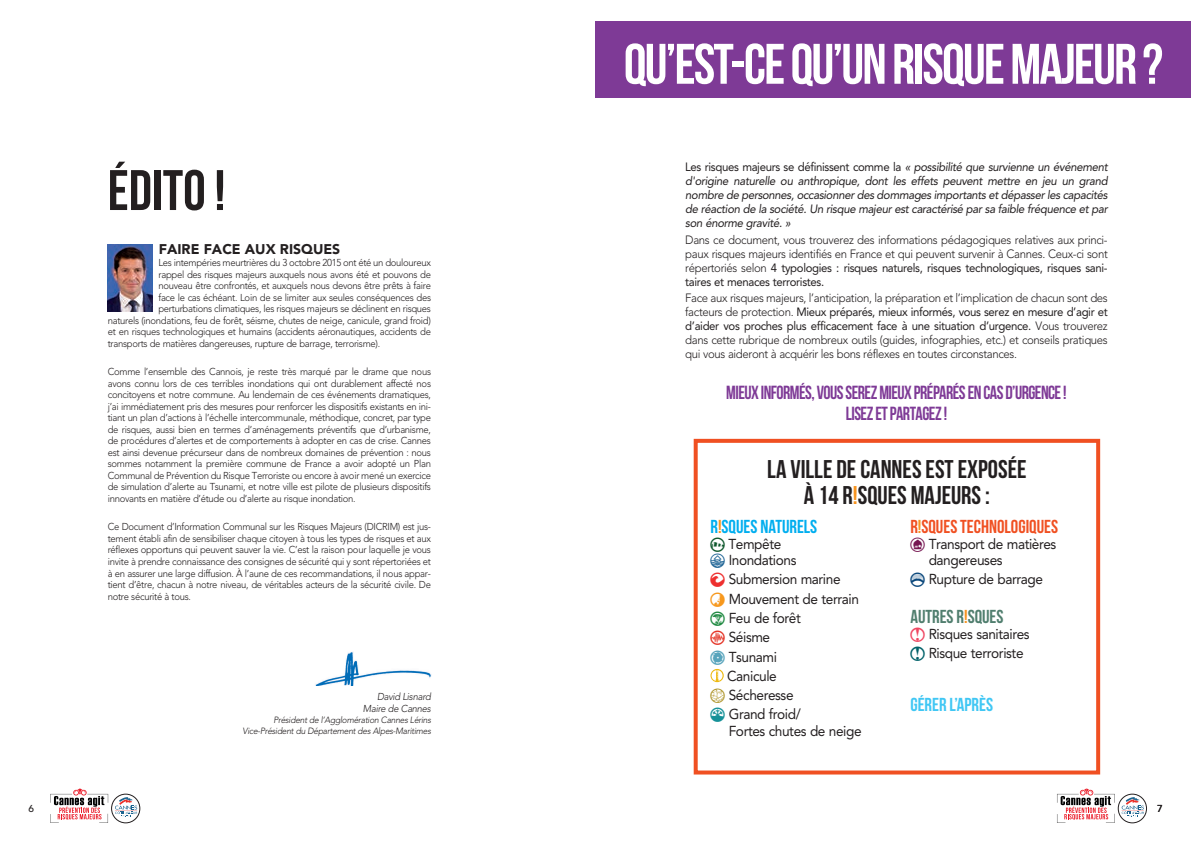
<style>
.page{position:relative;width:1191px;height:842px;background:#fff}
.page>*{position:absolute;margin:0;border:0;box-sizing:border-box;transform-origin:0 0}
.titre{font:57px "Bebas Neue";letter-spacing:-.03em;color:#fff}
.titre-2{font:57px "Bebas Neue";color:#231f20}
.t1{font:25.6px/25.6px "Bebas Neue";color:#231f20;text-align:center}
.txt_ok{font:19px/21px "Bebas Neue";letter-spacing:-.03em;color:#7e3a96;text-align:center;scale:.95 1}
.t2{font:18.8px "Bebas Neue";color:#f05022}
.t3{font:18.8px "Bebas Neue";color:#00aeef}
.t4{font:18.8px "Bebas Neue";color:#507e6e}
.t5{font:18.8px "Bebas Neue";color:#40c7f4}
.paragraphe{font:14.4px/16.1px "Avenir LT Std";letter-spacing:-.03em;color:#231f20;scale:.95 1}
.nature_du_risque{font:900 14px "Avenir LT Std";color:#231f20}
.txt_ok-2{font:300 12px/14px "Avenir LT Std";letter-spacing:-.03em;color:#231f20;text-align:justify;scale:.95 1}
.txt_ok-3{font:italic 12px/14px "Avenir LT Std";letter-spacing:-.03em;color:#231f20;text-align:justify;scale:.95 1}
.txt_ok-4{font:300 10px/11.5px "Avenir LT Std";letter-spacing:-.03em;color:#231f20;text-align:justify;scale:.95 1}
.txt_ok-5{font:italic 300 10px "Avenir LT Std";letter-spacing:-.03em;color:#231f20;scale:.95 1}
.t6{font:500 10px "Avenir LT Std";color:#231f20}
.txt_ok-6{font:italic 300 9px "Avenir LT Std";letter-spacing:-.03em;color:#231f20;scale:.95 1}
.s1{font-style:normal}
.s2{font-weight:400}
.s3{color:#f7931d}
.s4{font-family:"Aleagram";color:#0f582d}
.s5{font-family:"Aleagram";color:#1a6193}
.s6{font-family:"Aleagram";color:#ee302f}
.s7{font-family:"Aleagram";color:#f7981d}
.s8{font-family:"Aleagram";color:#208a42}
.s9{font-family:"Aleagram";color:#e43224}
.s10{font-family:"Aleagram";color:#58a4bc}
.s11{font-family:"Aleagram";color:#ad9327}
.s12{font-family:"Aleagram";color:#169198}
.s13{font-family:"Aleagram";color:#761752}
.s14{font-family:"Aleagram";color:#0a477b}
.s15{font-family:"Aleagram";color:#ef4661}
.s16{font-family:"Aleagram";color:#016169}
</style>
<div class="page">
<div style="left:693px;top:439px;width:407px;height:335px;border:4px solid #f05022"></div>
<img style="left:108px;top:244px;width:45px;height:68px">
<img style="left:315px;top:652px;width:116px;height:34px">
<div style="left:595px;top:21px;width:596px;height:77px;background:#7e3a96"></div>
<svg style="left:710px;top:669px;width:13px;height:13px"></svg>
<svg style="left:50px;top:788px;width:58px;height:35px"></svg>
<svg style="left:112px;top:794px;width:28px;height:29px"></svg>
<svg style="left:115px;top:797px;width:22px;height:20px"></svg>
<div style="left:111px;top:794px;width:29px;height:29px;border:1px solid #231f20;border-radius:50%"></div>
<svg style="left:1057px;top:788px;width:57px;height:35px"></svg>
<svg style="left:1118px;top:794px;width:28px;height:29px"></svg>
<svg style="left:1121px;top:797px;width:23px;height:20px"></svg>
<div style="left:1118px;top:794px;width:28px;height:29px;border:1px solid #231f20;border-radius:50%"></div>
<p class="titre-2" style="left:108px;top:159px;width:119px">ÉDITO !</p>
<p class="nature_du_risque" style="left:159px;top:240px;width:183px">FAIRE FACE AUX RISQUES</p>
<p class="txt_ok-4" style="left:158px;top:257px;width:288px">Les intempéries meurtrières du 3 octobre 2015 ont été un douloureux</p>
<p class="txt_ok-4" style="left:158px;top:268px;width:288px">rappel des risques majeurs auxquels nous avons été et pouvons de</p>
<p class="txt_ok-4" style="left:158px;top:280px;width:288px">nouveau être confrontés, et auxquels nous devons être prêts à faire</p>
<p class="txt_ok-4" style="left:158px;top:291px;width:288px">face le cas échéant. Loin de se limiter aux seules conséquences des</p>
<p class="txt_ok-4" style="left:158px;top:303px;width:288px">perturbations climatiques, les risques majeurs se déclinent en risques</p>
<p class="txt_ok-4" style="left:108px;top:314px;width:342px">naturels (inondations, feu de forêt, séisme, chutes de neige, canicule, grand froid)</p>
<p class="txt_ok-4" style="left:108px;top:326px;width:342px">et en risques technologiques et humains (accidents aéronautiques, accidents de</p>
<p class="txt_ok-4" style="left:108px;top:337px;width:288px">transports de matières dangereuses, rupture de barrage, terrorisme).</p>
<p class="txt_ok-4" style="left:108px;top:366px;width:342px">Comme l’ensemble des Cannois, je reste très marqué par le drame que nous avons connu lors de ces terribles inondations qui ont durablement affecté nos concitoyens et notre commune. Au lendemain de ces événements dramatiques, j’ai immédiatement pris des mesures pour renforcer les dispositifs existants en ini&shy;tiant un plan d’actions à l’échelle intercommunale, méthodique, concret, par type de risques, aussi bien en termes d’aménagements préventifs que d’urbanisme, de procédures d’alertes et de comportements à adopter en cas de crise. Cannes est ainsi devenue précurseur dans de nombreux domaines de prévention : nous sommes notamment la première commune de France a avoir adopté un Plan Communal de Prévention du Risque Terroriste ou encore à avoir mené un exercice de simulation d’alerte au Tsunami, et notre ville est pilote de plusieurs dispositifs innovants en matière d’étude ou d’alerte au risque inondation.</p>
<p class="txt_ok-4" style="left:108px;top:521px;width:342px">Ce Document d’Information Communal sur les Risques Majeurs (DICRIM) est jus&shy;tement établi afin de sensibiliser chaque citoyen à tous les types de risques et aux réflexes opportuns qui peuvent sauver la vie. C’est la raison pour laquelle je vous invite à prendre connaissance des consignes de sécurité qui y sont répertoriées et à en assurer une large diffusion. À l’aune de ces recommandations, il nous appar&shy;tient d’être, chacun à notre niveau, de véritables acteurs de la sécurité civile. De notre sécurité à tous.</p>
<p class="txt_ok-5" style="left:377px;top:691px;width:58px">David Lisnard</p>
<p class="txt_ok-5" style="left:363px;top:702px;width:73px">Maire de Cannes</p>
<p class="txt_ok-6" style="left:273px;top:714px;width:167px">Président de l’Agglomération Cannes Lérins</p>
<p class="txt_ok-6" style="left:242px;top:725px;width:200px">Vice-Président du Département des Alpes-Maritimes</p>
<p class="titre" style="left:624px;top:33px;width:540px">QU’EST-CE QU’UN RISQUE MAJEUR ?</p>
<p class="txt_ok-3" style="left:685px;top:160px;width:446px"><span class="s1">Les risques majeurs se définissent comme la</span> « possibilité que survienne un événement d'origine naturelle ou anthropique, dont les effets peuvent mettre en jeu un grand nombre de personnes, occasionner des dommages importants et dépasser les capacités de réaction de la société. Un risque majeur est caractérisé par sa faible fréquence et par son énorme gravité. »</p>
<p class="txt_ok-2" style="left:685px;top:232px;width:446px">Dans ce document, vous trouverez des informations pédagogiques relatives aux princi&shy;paux risques majeurs identifiés en France et qui peuvent survenir à Cannes. Ceux-ci sont répertoriés selon <span class="s2">4 typologies : risques naturels, risques technologiques, risques sani&shy;taires et menaces terroristes.</span></p>
<p class="txt_ok-2" style="left:685px;top:291px;width:446px">Face aux risques majeurs, l’anticipation, la préparation et l’implication de chacun sont des facteurs de protection. <span class="s2">Mieux préparés, mieux informés, vous serez en mesure d’agir et d’aider vos proches plus efficacement face à une situation d’urgence.</span> Vous trouverez dans cette rubrique de nombreux outils (guides, infographies, etc.) et conseils pratiques qui vous aideront à acquérir les bons réflexes en toutes circonstances.</p>
<p class="txt_ok" style="left:726px;top:382px;width:360px">MIEUX INFORMÉS, VOUS SEREZ MIEUX PRÉPARÉS EN CAS D’URGENCE !<br>LISEZ ET PARTAGEZ !</p>
<p class="t1" style="left:767px;top:456px;width:261px">LA VILLE DE CANNES EST EXPOSÉE<br>À 14 R<span class="s3">!</span>SQUES MAJEURS :</p>
<p class="t3" style="left:710px;top:516px;width:108px">R<span class="s3">!</span>SQUES NATURELS</p>
<p class="paragraphe" style="left:710px;top:536px;width:76px"><span class="s4">R</span> Tempête</p>
<p class="paragraphe" style="left:710px;top:552px;width:92px"><span class="s5">C</span> Inondations</p>
<p class="paragraphe" style="left:710px;top:571px;width:138px"><span class="s6">D</span> Submersion marine</p>
<p class="paragraphe" style="left:710px;top:591px;width:158px"><span class="s7">H</span> Mouvement de terrain</p>
<p class="paragraphe" style="left:710px;top:610px;width:97px"><span class="s8">U</span> Feu de forêt</p>
<p class="paragraphe" style="left:710px;top:629px;width:64px"><span class="s9">K</span> Séisme</p>
<p class="paragraphe" style="left:710px;top:649px;width:72px"><span class="s10">S</span> Tsunami</p>
<p class="paragraphe" style="left:727px;top:668px;width:54px">Canicule</p>
<p class="paragraphe" style="left:710px;top:687px;width:89px"><span class="s11">V</span> Sécheresse</p>
<p class="paragraphe" style="left:729px;top:706px;width:141px;text-indent:-18px"><span class="s12">T</span> Grand froid/<br>Fortes chutes de neige</p>
<p class="t2" style="left:910px;top:516px;width:149px">R<span class="s3">!</span>SQUES TECHNOLOGIQUES</p>
<p class="paragraphe" style="left:928px;top:536px;width:136px;text-indent:-18px"><span class="s13">W</span> Transport de matières dangereuses</p>
<p class="paragraphe" style="left:910px;top:571px;width:141px"><span class="s14">E</span> Rupture de barrage</p>
<p class="t4" style="left:910px;top:606px;width:95px">AUTRES R<span class="s3">!</span>SQUES</p>
<p class="paragraphe" style="left:910px;top:626px;width:127px"><span class="s15">A</span> Risques sanitaires</p>
<p class="paragraphe" style="left:910px;top:645px;width:121px"><span class="s16">A</span> Risque terroriste</p>
<p class="t5" style="left:910px;top:694px;width:84px">GÉRER L’APRÈS</p>
<p class="t6" style="left:28px;top:803px;width:7px">6</p>
<p class="t6" style="left:1157px;top:803px;width:7px">7</p>
</div>
